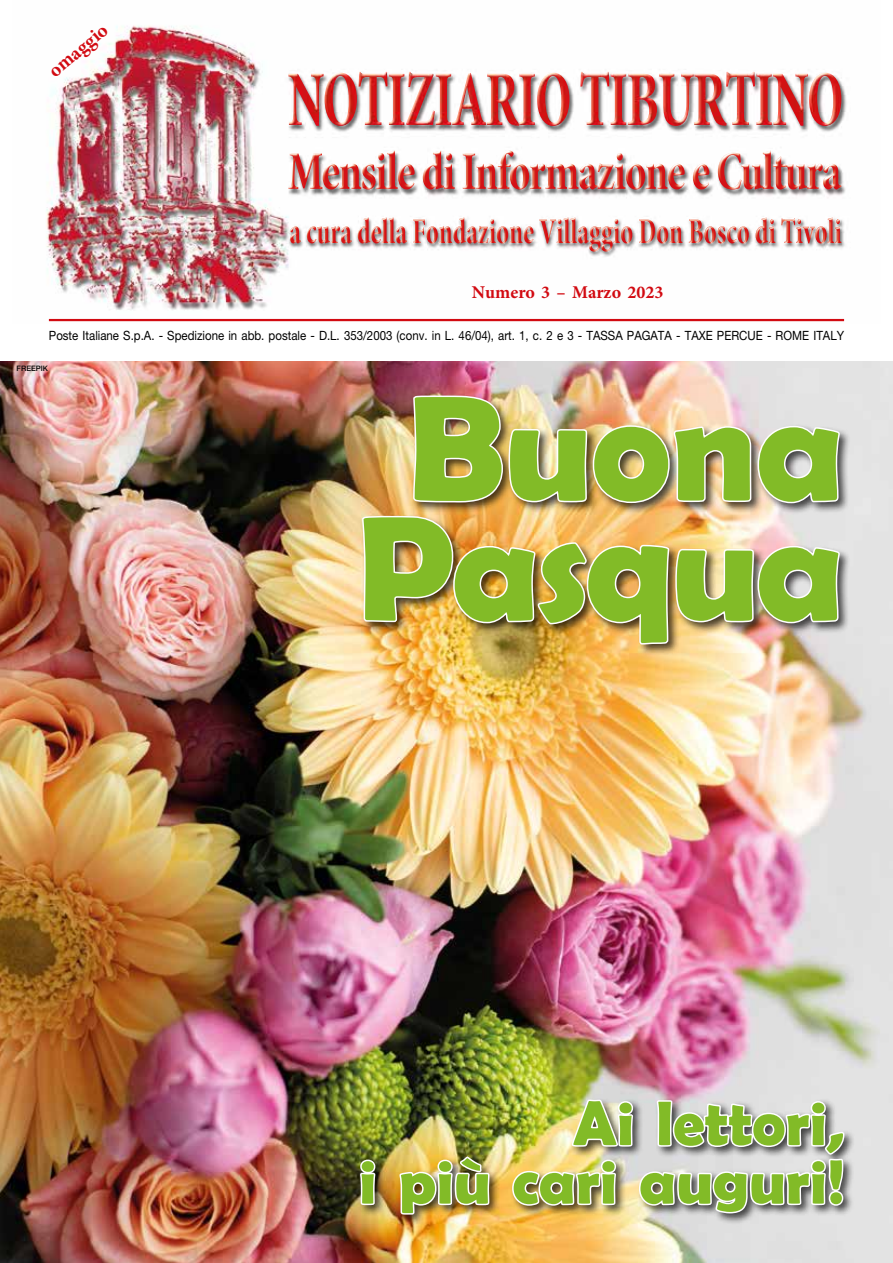
<style>
.page{position:relative;width:893px;height:1263px;background:#fff}
.page>*{position:absolute;margin:0;border:0;box-sizing:border-box;transform-origin:0 0}
.t1{font:700 150px/120px "Berlin Sans FB Demi";letter-spacing:-.015em;color:#82bb27;text-align:center}
.t2{font:700 63px/58.5px "Berlin Sans FB Demi";color:#82bb27;text-align:right}
.t3{font:700 19.5px "Minion Pro";color:#d20a11}
.t4{font:700 18px "Minion Pro";color:#d20a11}
.t5{font:12.75px "Helvetica Neue LT Std";color:#000;scale:.9 1}
.t6{font:500 7.5px "Helvetica Neue LT Std";color:#000}
</style>
<div class="page">
<img style="left:46px;top:25px;width:801px;height:297px">
<img style="left:325px;top:72px;width:516px;height:54px">
<img style="left:288px;top:151px;width:485px;height:39px">
<img style="left:290px;top:226px;width:62px;height:17px">
<img style="left:358px;top:218px;width:345px;height:25px">
<img style="left:727px;top:226px;width:22px;height:17px">
<img style="left:756px;top:218px;width:85px;height:25px">
<hr style="left:49px;top:319px;width:795px;height:2px;background:#d20a11">
<img style="left:0;top:361px;width:893px;height:902px">
<div style="left:360px;top:393px;width:491px;height:263px;background:#000;opacity:.7"></div>
<img style="left:412px;top:275px;width:429px;height:230px">
<img style="left:361px;top:514px;width:480px;height:132px">
<div style="left:358px;top:1098px;width:497px;height:128px;background:#000;opacity:.7"></div>
<svg style="left:358px;top:1158px;width:19px;height:49px"></svg>
<img style="left:397px;top:1155px;width:95px;height:62px">
<img style="left:511px;top:1059px;width:335px;height:156px">
<h3 class="t3" style="left:44px;top:64px;width:72px;rotate:-40deg">omaggio</h3>
<h3 class="t4" style="left:472px;top:281px;width:193px">Numero 3 – Marzo 2023</h3>
<p class="t5" style="left:49px;top:328px;width:885px">Poste Italiane S.p.A. - Spedizione in abb. postale - D.L. 353/2003 (conv. in L. 46/04), art. 1, c. 2 e 3 - TASSA PAGATA - TAXE PERCUE - ROME ITALY</p>
<p class="t6" style="left:17px;top:364px;width:33px">FREEPIK</p>
<h1 class="t1" style="left:357px;top:386px;width:488px">Buona<br>Pasqua</h1>
<h2 class="t2" style="left:359px;top:1093px;width:487px">Ai lettori,<br>i più cari auguri!</h2>
</div>
